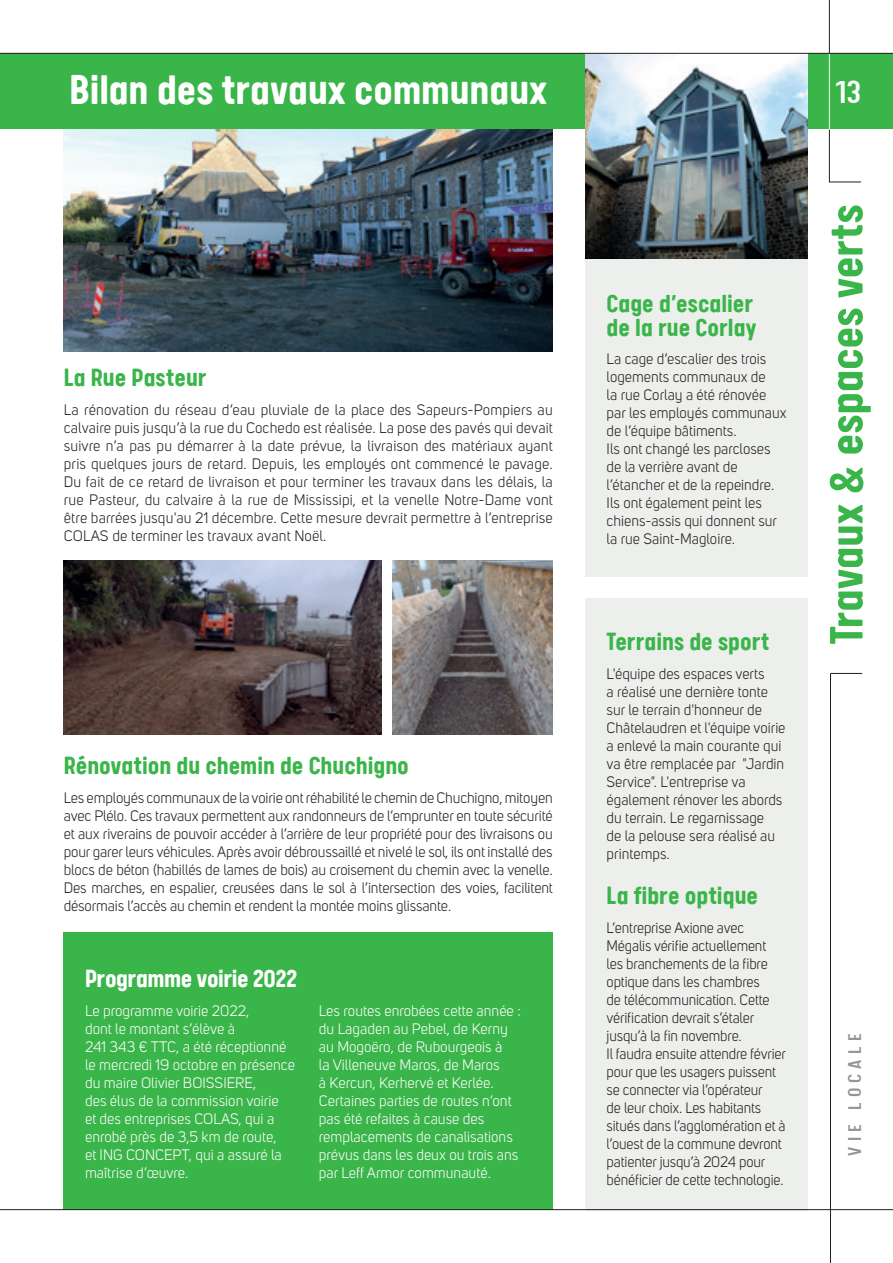
<style>
.page{position:relative;width:893px;height:1263px;background:#fff}
.page>*{position:absolute;margin:0;border:0;box-sizing:border-box;transform-origin:0 0}
.t1{font:700 52.5px "Calps";color:#3ab54a}
.t2{font:700 46.5px "Calps";color:#fff}
.t3{font:500 36px "Calps";color:#fff}
.t4{font:700 27.75px/24px "Calps";color:#3ab54a}
.t5{font:700 27.75px "Calps";letter-spacing:-.015em;color:#fff}
.t6{font:500 21px "Calps";letter-spacing:.25em;color:#939598}
.t7{font:15px/18px "Uni Sans";color:#231f20}
.t8{font:15px/18px "Uni Sans";color:#fff}
</style>
<div class="page">
<div style="left:0;top:54px;width:893px;height:75px;background:#3ab54a"></div>
<hr style="left:829px;top:0;width:1px;height:53px;background:#231f20">
<hr style="left:829px;top:54px;width:1px;height:76px;background:#fff">
<hr style="left:829px;top:182px;width:32px;height:1px;background:#231f20">
<hr style="left:829px;top:129px;width:1px;height:53px;background:#231f20">
<div style="left:64px;top:932px;width:489px;height:277px;background:#3ab54a"></div>
<div style="left:585px;top:598px;width:223px;height:612px;background:#edefec"></div>
<div style="left:585px;top:259px;width:223px;height:317px;background:#edefec"></div>
<hr style="left:830px;top:673px;width:32px;height:1px;background:#231f20">
<hr style="left:830px;top:674px;width:1px;height:589px;background:#231f20">
<img style="left:585px;top:54px;width:223px;height:205px">
<img style="left:64px;top:561px;width:318px;height:174px">
<img style="left:392px;top:561px;width:161px;height:174px">
<img style="left:64px;top:129px;width:489px;height:223px">
<hr style="left:0;top:53px;width:893px;height:1px;background:#231f20">
<hr style="left:0;top:1209px;width:893px;height:1px;background:#231f20">
<h2 class="t2" style="left:70px;top:62px;width:479px">Bilan des travaux communaux</h2>
<h3 class="t4" style="left:64px;top:364px;width:144px">La Rue Pasteur</h3>
<p class="t7" style="left:64px;top:401px;width:491px;text-align:justify">La rénovation du réseau d’eau pluviale de la place des Sapeurs-Pompiers au calvaire puis jusqu’à la rue du Cochedo est réalisée. La pose des pavés qui devait suivre n’a pas pu démarrer à la date prévue, la livraison des matériaux ayant pris quelques jours de retard. Depuis, les employés ont commencé le pavage.<br>Du fait de ce retard de livraison et pour terminer les travaux dans les délais, la rue Pasteur, du calvaire à la rue de Mississipi, et la venelle Notre-Dame vont être barrées jusqu'au 21 décembre. Cette mesure devrait permettre à l’entreprise COLAS de terminer les travaux avant Noël.</p>
<h3 class="t4" style="left:64px;top:752px;width:347px">Rénovation du chemin de Chuchigno</h3>
<p class="t7" style="left:64px;top:789px;width:491px;text-align:justify">Les employés communaux de la voirie ont réhabilité le chemin de Chuchigno, mitoyen avec Plélo. Ces travaux permettent aux randonneurs de l’emprunter en toute sécurité et aux riverains de pouvoir accéder à l’arrière de leur propriété pour des livraisons ou pour garer leurs véhicules. Après avoir débroussaillé et nivelé le sol, ils ont installé des blocs de béton (habillés de lames de bois) au croisement du chemin avec la venelle.<br>Des marches, en espalier, creusées dans le sol à l’intersection des voies, facilitent désormais l’accès au chemin et rendent la montée moins glissante.</p>
<h3 class="t5" style="left:85px;top:962px;width:214px">Programme voirie 2022</h3>
<p class="t8" style="left:85px;top:1001px;width:211px">Le programme voirie 2022,<br>dont le montant s’élève à<br>241 343 € TTC, a été réceptionné le mercredi 19 octobre en présence du maire Olivier BOISSIERE,<br>des élus de la commission voirie<br>et des entreprises COLAS, qui a enrobé près de 3,5 km de route,<br>et ING CONCEPT, qui a assuré la maîtrise d’œuvre.</p>
<p class="t8" style="left:319px;top:1001px;width:203px">Les routes enrobées cette année : du Lagaden au Pebel, de Kerny au Mogoëro, de Rubourgeois à<br>la Villeneuve Maros, de Maros<br>à Kercun, Kerhervé et Kerlée.<br>Certaines parties de routes n’ont pas été refaites à cause des remplacements de canalisations prévus dans les deux ou trois ans par Leff Armor communauté.</p>
<h3 class="t4" style="left:607px;top:290px;width:151px">Cage d’escalier de la rue Corlay</h3>
<p class="t7" style="left:607px;top:350px;width:181px">La cage d’escalier des trois logements communaux de<br>la rue Corlay a été rénovée par les employés communaux de l’équipe bâtiments.<br>Ils ont changé les parcloses de la verrière avant de l’étancher et de la repeindre.<br>Ils ont également peint les chiens-assis qui donnent sur la rue Saint-Magloire.</p>
<h3 class="t4" style="left:607px;top:629px;width:164px">Terrains de sport</h3>
<p class="t7" style="left:607px;top:665px;width:180px">L'équipe des espaces verts<br>a réalisé une dernière tonte sur le terrain d'honneur de<br>Châtelaudren et l'équipe voirie a enlevé la main courante qui va être remplacée par "Jardin<br>Service". L'entreprise va également rénover les abords du terrain. Le regarnissage<br>de la pelouse sera réalisé au printemps.</p>
<h3 class="t4" style="left:607px;top:882px;width:153px">La fibre optique</h3>
<p class="t7" style="left:607px;top:919px;width:181px">L’entreprise Axione avec<br>Mégalis vérifie actuellement les branchements de la fibre optique dans les chambres<br>de télécommunication. Cette vérification devrait s’étaler jusqu’à la fin novembre.<br>Il faudra ensuite attendre février pour que les usagers puissent se connecter via l’opérateur<br>de leur choix. Les habitants situés dans l’agglomération et à l’ouest de la commune devront patienter jusqu’à 2024 pour bénéficier de cette technologie.</p>
<h3 class="t3" style="left:836px;top:71px;width:27px">13</h3>
<h1 class="t1" style="left:815px;top:644px;width:442px;rotate:-90deg">Travaux &amp; espaces verts</h1>
<h3 class="t6" style="left:842px;top:1156px;width:124px;rotate:-90deg">VIE LOCALE</h3>
</div>
